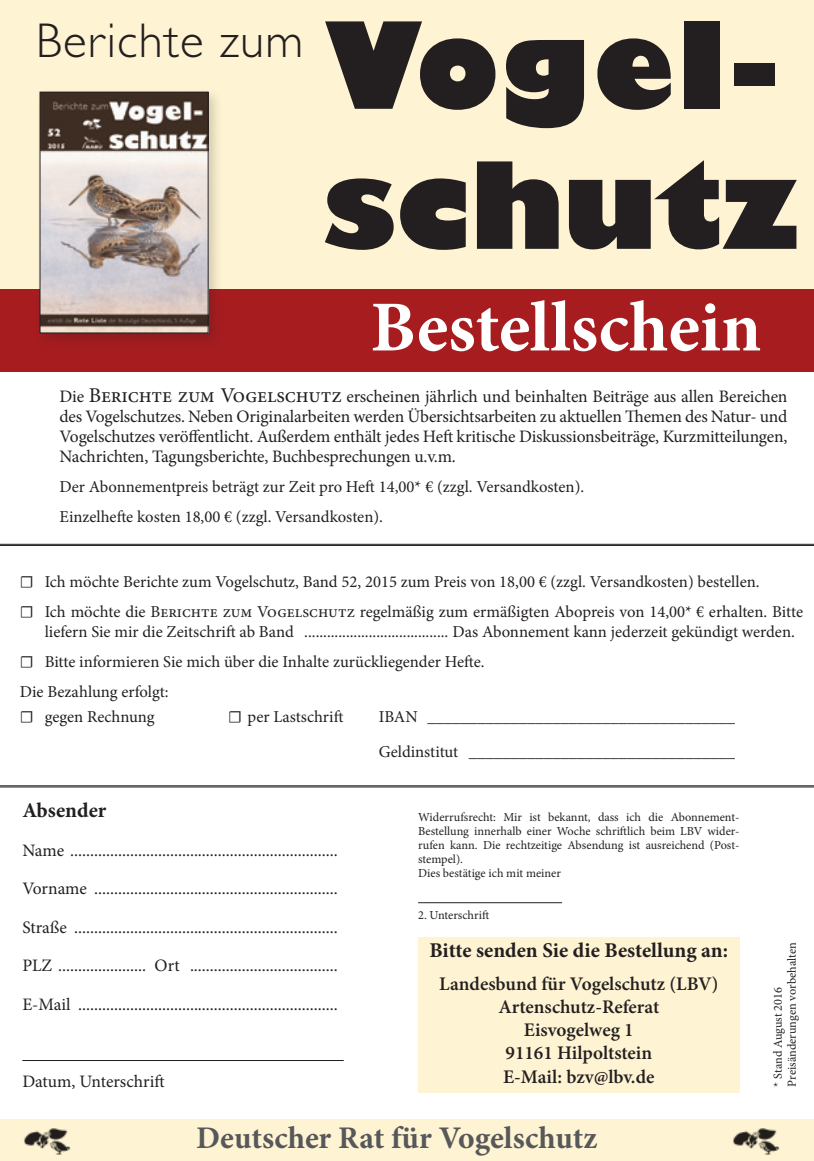
<style>
.page{position:relative;width:814px;height:1161px;background:#fff}
.page>*{position:absolute;margin:0;border:0;box-sizing:border-box;transform-origin:0 0}
.t1{font:800 117.25px/140px "Gill Sans";letter-spacing:-.01em;color:#231f20}
.t2{font:700 71.75px "Minion Pro";color:#fff}
.t3{font:300 49px "Gill Sans";letter-spacing:.025em;color:#231f20}
.t4{font:700 31.5px "Minion Pro";color:#57585a}
.t5{font:700 21px "Minion Pro";letter-spacing:-.005em;color:#231f20}
.t6{font:600 19.25px/23.1px "Minion Pro";letter-spacing:-.005em;color:#231f20;text-align:center}
.t7{font:17.5px/20.1px "Minion Pro";letter-spacing:-.015em;color:#231f20;text-align:justify}
.t8{font:16.62px/30.1px "Minion Pro";color:#231f20}
.t9{font:12.25px/14px "Minion Pro";letter-spacing:-.005em;color:#231f20}
.s1{font-size:21px}
</style>
<div class="page">
<div style="left:0;top:1119px;width:814px;height:42px;background:#fef3d2"></div>
<div style="left:0;top:0;width:814px;height:355px;background:#fef3d2"></div>
<div style="left:0;top:289px;width:814px;height:82px;background:#a61c1f"></div>
<hr style="left:0;top:544px;width:814px;height:1px;background:#231f20">
<hr style="left:0;top:545px;width:814px;height:1px;background:#231f20">
<hr style="left:22px;top:1060px;width:322px;height:1px;background:#231f20">
<div style="left:418px;top:937px;width:321px;height:155px;background:#fef3d2"></div>
<img style="left:733px;top:1128px;width:47px;height:27px">
<hr style="left:418px;top:902px;width:144px;height:1px;background:#231f20">
<hr style="left:0;top:785px;width:814px;height:1px;background:#231f20">
<hr style="left:0;top:787px;width:814px;height:1px;background:#231f20">
<img style="left:24px;top:1128px;width:47px;height:27px">
<div style="left:35px;top:87px;width:188px;height:261px;background:#231f20;opacity:.2"></div>
<img style="left:42px;top:94px;width:164px;height:237px">
<div style="left:40px;top:92px;width:168px;height:241px;border:1px solid #231f20"></div>
<h3 class="t3" style="left:36px;top:13px;width:269px">Berichte zum</h3>
<h1 class="t1" style="left:324px;top:4px;width:476px">Vogel&shy;schutz</h1>
<h2 class="t2" style="left:370px;top:277px;width:392px">Bestellschein</h2>
<p class="t7" style="left:60px;top:386px;width:729px">Die <span class="s1">Berichte zum Vogelschutz</span> erscheinen jährlich und beinhalten Beiträge aus allen Bereichen des Vogelschutzes. Neben Originalarbeiten werden Übersichtsarbeiten zu aktuellen Themen des Natur- und Vogelschutzes veröffentlicht. Außerdem enthält jedes Heft kritische Diskussionsbeiträge, Kurzmitteilungen, Nachrichten, Tagungsberichte, Buchbesprechungen u.v.m.</p>
<p class="t8" style="left:60px;top:472px;width:526px">Der Abonnementpreis beträgt zur Zeit pro Heft 14,00* € (zzgl. Versandkosten).<br>Einzelhefte kosten 18,00 € (zzgl. Versandkosten).</p>
<p class="t8" style="left:20px;top:566px;width:784px">☐ Ich möchte Berichte zum Vogelschutz, Band 52, 2015 zum Preis von 18,00 € (zzgl. Versandkosten) bestellen.<br>☐ Ich möchte die Berichte zum Vogelschutz regelmäßig zum ermäßigten Abopreis von 14,00* € erhalten. Bitte</p>
<p class="t8" style="left:20px;top:617px;width:776px;text-indent:25px">liefern Sie mir die Zeitschrift ab Band ...................................... Das Abonnement kann jederzeit gekündigt werden. ☐ Bitte informieren Sie mich über die Inhalte zurückliegender Hefte.<br>Die Bezahlung erfolgt:</p>
<p class="t8" style="left:20px;top:702px;width:136px">☐ gegen Rechnung</p>
<p class="t8" style="left:228px;top:702px;width:117px">☐ per Lastschrift</p>
<p class="t8" style="left:379px;top:699px;width:358px;line-height:35px">IBAN _____________________________________<br>Geldinstitut ________________________________</p>
<p class="t5" style="left:22px;top:795px;width:85px">Absender</p>
<p class="t7" style="left:22px;top:840px;width:317px">Name ...................................................................</p>
<p class="t7" style="left:22px;top:878px;width:317px">Vorname .............................................................</p>
<p class="t7" style="left:22px;top:917px;width:317px">Straße ..................................................................</p>
<p class="t7" style="left:22px;top:955px;width:317px">PLZ ...................... Ort .....................................</p>
<p class="t7" style="left:22px;top:994px;width:317px">E-Mail .................................................................</p>
<p class="t7" style="left:22px;top:1071px;width:144px">Datum, Unterschrift</p>
<p class="t9" style="left:418px;top:810px;width:323px">Widerrufsrecht: Mir ist bekannt, dass ich die Abonnement-Bestellung innerhalb einer Woche schriftlich beim LBV wider&shy;rufen kann. Die rechtzeitige Absendung ist ausreichend (Post&shy;stempel).<br>Dies bestätige ich mit meiner</p>
<p class="t9" style="left:418px;top:908px;width:73px">2. Unterschrift</p>
<p class="t5" style="left:429px;top:935px;width:300px">Bitte senden Sie die Bestellung an:</p>
<p class="t6" style="left:439px;top:972px;width:281px">Landesbund für Vogelschutz (LBV)<br>Artenschutz-Referat<br>Eisvogelweg 1<br>91161 Hilpoltstein<br>E-Mail: bzv@lbv.de</p>
<h3 class="t4" style="left:196px;top:1116px;width:403px">Deutscher Rat für Vogelschutz</h3>
<p class="t9" style="left:771px;top:1086px;width:146px;rotate:-90deg">* Stand August 2016<br>Preisänderungen vorbehalten</p>
</div>
